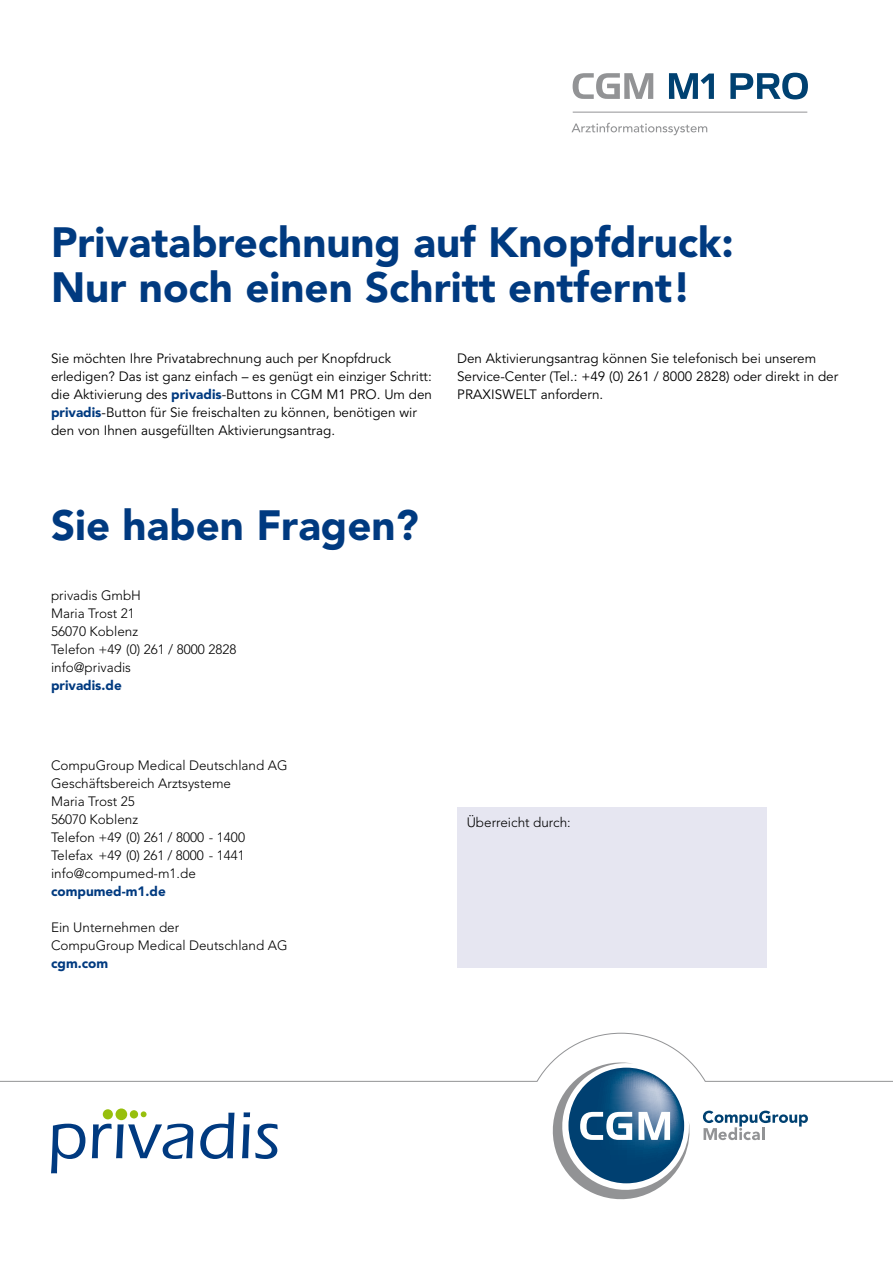
<style>
.page{position:relative;width:893px;height:1263px;background:#fff}
.page>*{position:absolute;margin:0;border:0;box-sizing:border-box;transform-origin:0 0}
.t1{font:900 42px/45px "Avenir LT Std";color:#003a80}
.t2{font:13.5px/18px "Avenir LT Std";color:#000}
.t3{font:300 13.5px/18px "Avenir LT Std";color:#000}
.t4{font:900 13.5px "Avenir LT Std";color:#003a80}
.s1{font-weight:900;color:#003a80}
</style>
<div class="page">
<div style="left:457px;top:807px;width:310px;height:161px;background:#e6e6f1"></div>
<svg style="left:0;top:1033px;width:893px;height:167px"></svg>
<div style="left:116px;top:1108px;width:11px;height:12px;background:#97bf0d;border-radius:50%"></div>
<svg style="left:573px;top:73px;width:80px;height:26px"></svg>
<svg style="left:669px;top:73px;width:45px;height:26px"></svg>
<svg style="left:730px;top:73px;width:78px;height:26px"></svg>
<hr style="left:573px;top:112px;width:234px;height:1px;background:#929395">
<svg style="left:571px;top:123px;width:136px;height:12px"></svg>
<h1 class="t1" style="left:51px;top:220px;width:684px">Privatabrechnung auf Knopfdruck:<br>Nur noch einen Schritt entfernt!</h1>
<p class="t2" style="left:51px;top:350px;width:383px">Sie möchten Ihre Privatabrechnung auch per Knopfdruck erledigen? Das ist ganz einfach – es genügt ein einziger Schritt: die Aktivierung des <span class="s1">privadis</span>-Buttons in CGM M1 PRO. Um den <span class="s1">privadis</span>-Button für Sie freischalten zu können, benötigen wir den von Ihnen ausgefüllten Aktivierungsantrag.</p>
<p class="t2" style="left:457px;top:350px;width:383px">Den Aktivierungsantrag können Sie telefonisch bei unserem<br>Service-Center (Tel.: +49 (0) 261 / 8000 2828) oder direkt in der<br>PRAXISWELT anfordern.</p>
<h1 class="t1" style="left:51px;top:503px;width:369px">Sie haben Fragen?</h1>
<p class="t3" style="left:51px;top:586px;width:187px">privadis GmbH<br>Maria Trost 21<br>56070 Koblenz<br>Telefon +49 (0) 261 / 8000 2828 info@privadis</p>
<p class="t4" style="left:51px;top:677px;width:72px">privadis.de</p>
<p class="t3" style="left:51px;top:756px;width:238px">CompuGroup Medical Deutschland AG<br>Geschäftsbereich Arztsysteme<br>Maria Trost 25<br>56070 Koblenz<br>Telefon +49 (0) 261 / 8000 - 1400<br>Telefax +49 (0) 261 / 8000 - 1441 info@compumed-m1.de</p>
<p class="t4" style="left:51px;top:883px;width:116px">compumed-m1.de</p>
<p class="t3" style="left:51px;top:918px;width:238px">Ein Unternehmen der<br>CompuGroup Medical Deutschland AG</p>
<p class="t4" style="left:51px;top:955px;width:59px">cgm.com</p>
<p class="t3" style="left:467px;top:813px;width:106px">Überreicht durch:</p>
</div>
